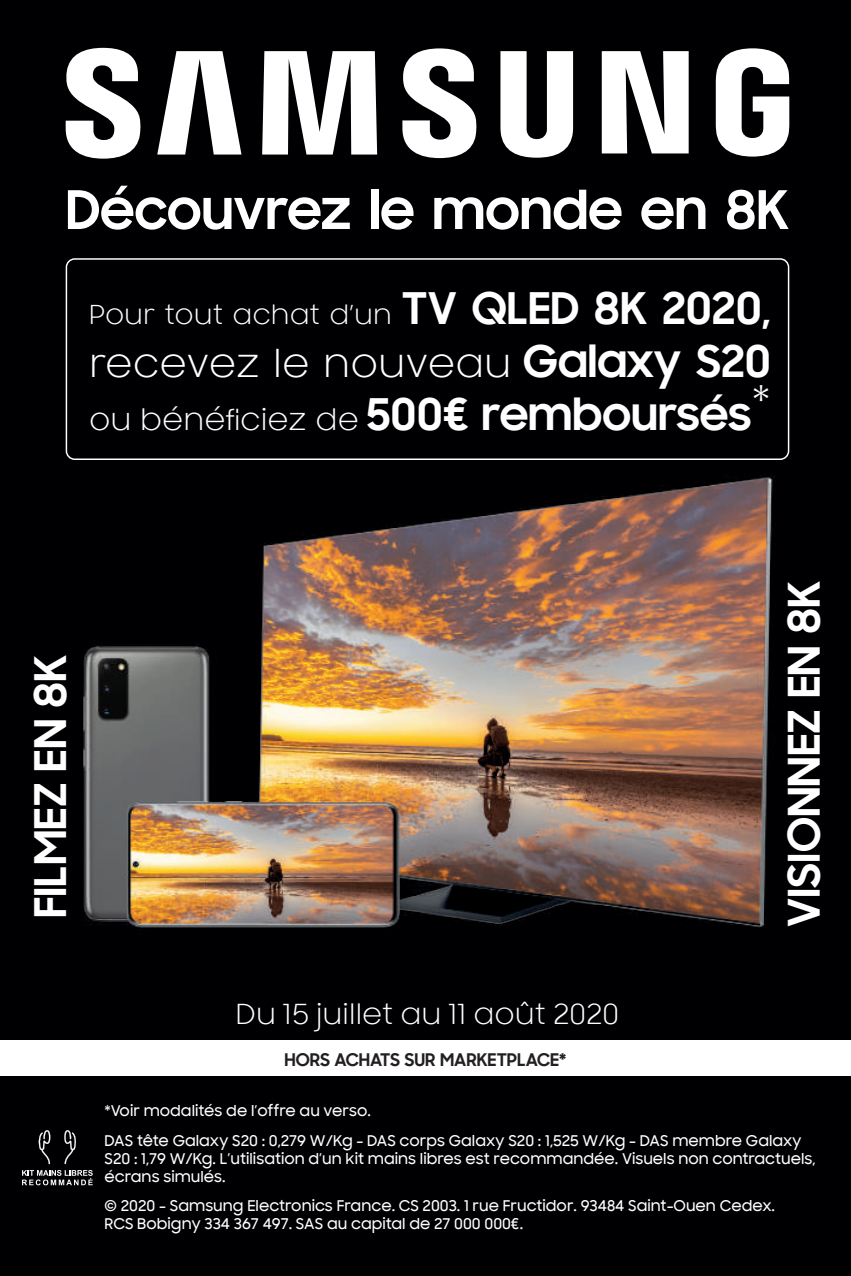
<style>
.page{position:relative;width:851px;height:1276px;background:#fff}
.page>*{position:absolute;margin:0;border:0;box-sizing:border-box;transform-origin:0 0}
.t1{font:700 53.25px "Samsung Sharp Sans";color:#fff}
.t2{font:700 44.25px "Samsung Sharp Sans";color:#fff}
.t3{font:38.5px "Samsung Sharp Sans";color:#fff}
.t4{font:29.5px "Samsung Sharp Sans";color:#fff}
.t5{font:28px "Samsung Sharp Sans";color:#fff}
.t6{font:26.5px "Samsung Sharp Sans";color:#fff}
.t7{font:700 17.75px "Samsung Sharp Sans";color:#231f20}
.t8{font:500 15px/18px "Samsung Sharp Sans";color:#fff}
.s1{font-weight:700;font-size:44.25px}
</style>
<div class="page">
<div style="left:0;top:0;width:850px;height:1276px;background:#000003"></div>
<img style="left:65px;top:427px;width:725px;height:501px">
<div style="left:66px;top:258px;width:723px;height:202px;border:1px solid #fff;border-radius:8px"></div>
<svg style="left:66px;top:48px;width:723px;height:111px;fill:#fff"></svg>
<div style="left:0;top:1040px;width:850px;height:36px;background:#fff"></div>
<svg style="left:38px;top:1130px;width:12px;height:34px"></svg>
<svg style="left:64px;top:1130px;width:12px;height:34px"></svg>
<svg style="left:22px;top:1170px;width:71px;height:15px"></svg>
<h1 class="t1" style="left:66px;top:170px;width:725px">Découvrez le monde en 8K</h1>
<h3 class="t6" style="left:89px;top:295px;width:683px">Pour tout achat d’un <span class="s1">TV QLED 8K 2020,</span></h3>
<h3 class="t3" style="left:89px;top:336px;width:683px">recevez le nouveau <span class="s1">Galaxy S20</span></h3>
<h3 class="t4" style="left:89px;top:399px;width:683px">ou bénéficiez de <span class="s1">500€ remboursés</span><sup>*</sup></h3>
<h2 class="t2" style="left:17px;top:918px;width:265px;rotate:-90deg">FILMEZ EN 8K</h2>
<h3 class="t5" style="left:236px;top:993px;width:384px">Du 15 juillet au 11 août 2020</h3>
<p class="t7" style="left:284px;top:1046px;width:283px">HORS ACHATS SUR MARKETPLACE*</p>
<p class="t8" style="left:104px;top:1101px;width:268px">*Voir modalités de l’offre au verso.</p>
<h2 class="t2" style="left:771px;top:927px;width:347px;rotate:-90deg">VISIONNEZ EN 8K</h2>
<p class="t8" style="left:104px;top:1131px;width:712px">DAS tête Galaxy S20 : 0,279 W/Kg - DAS corps Galaxy S20 : 1,525 W/Kg - DAS membre Galaxy<br>S20 : 1,79 W/Kg. L’utilisation d’un kit mains libres est recommandée. Visuels non contractuels, écrans simulés.</p>
<p class="t8" style="left:104px;top:1196px;width:671px">© 2020 - Samsung Electronics France. CS 2003. 1 rue Fructidor. 93484 Saint-Ouen Cedex.<br>RCS Bobigny 334 367 497. SAS au capital de 27 000 000€.</p>
</div>
